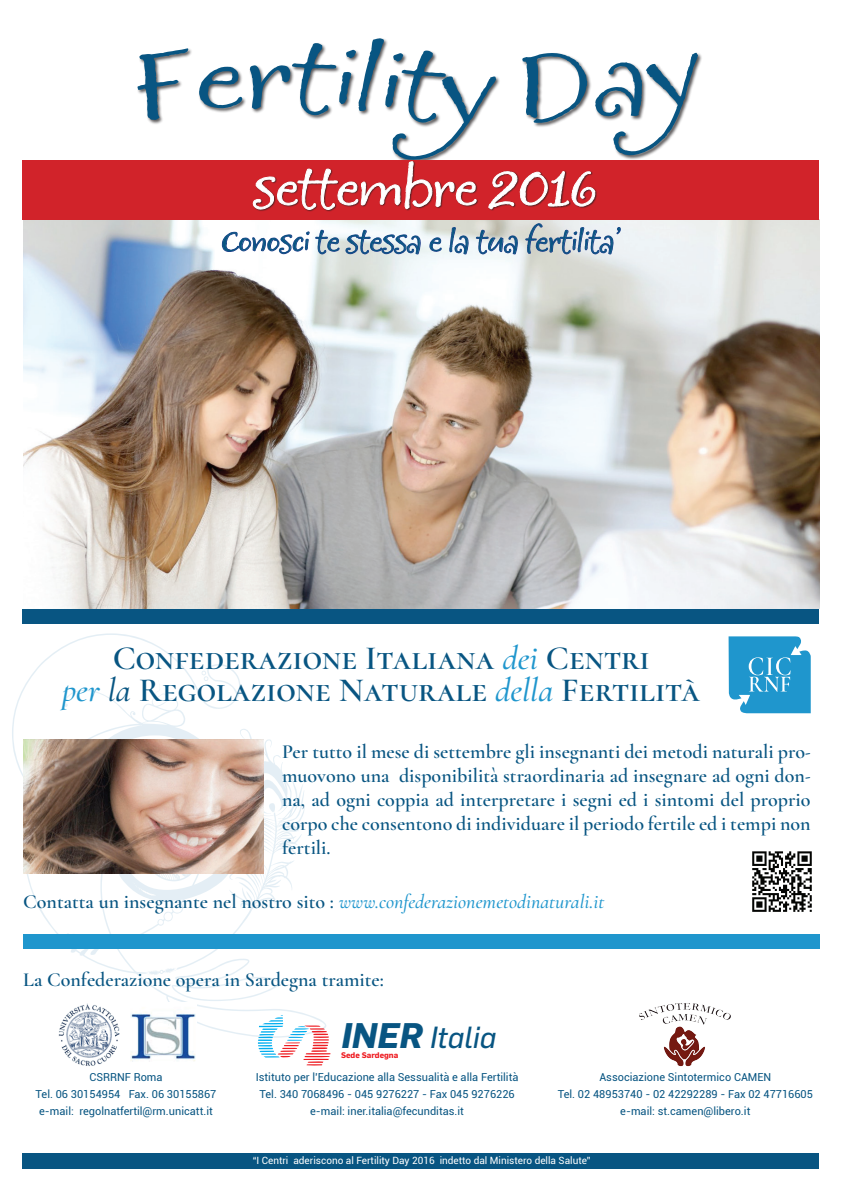
<style>
.page{position:relative;width:842px;height:1191px;background:#fff}
.page>*{position:absolute;margin:0;border:0;box-sizing:border-box;transform-origin:0 0}
.t1{font:70px "Oakley OS Qa";color:#fff}
.t2{font:41px "Oakley OS Qa";color:#085582}
.t3{font:600 34px/32px "Cormorant Garamond";color:#085582;text-align:center}
.t4{font:italic 30px "Flama Basic";color:#085582}
.t5{font:600 20px/24px "Cormorant Garamond";color:#085582;text-align:justify}
.t6{font:italic 20px "Cormorant Garamond";color:#1f96cd}
.t7{font:11px/17px "Roboto";color:#085582;text-align:center}
.t8{font:10px "Roboto";color:#fff}
.t9{font:700 8px "Flama";color:#ee1d23}
.s1{font-weight:400;font-style:italic;color:#1f96cd}
.s2{font-weight:400;font-style:italic}
.s3{font-weight:600;font-style:normal;color:#085582}
.s4{font-family:"Flama";font-weight:700;font-size:34.9px}
</style>
<div class="page">
<img style="left:23px;top:220px;width:796px;height:389px">
<svg style="left:12px;top:633px;width:314px;height:404px"></svg>
<img style="left:23px;top:739px;width:241px;height:134px">
<div style="left:23px;top:609px;width:796px;height:14px;background:#085582"></div>
<div style="left:23px;top:160px;width:796px;height:60px;background:#d1232a"></div>
<div style="left:23px;top:1153px;width:796px;height:15px;background:#085582"></div>
<div style="left:253px;top:161px;width:345px;height:51px;background:#231f20;opacity:.75"></div>
<div style="left:23px;top:934px;width:797px;height:14px;background:#1f96cd"></div>
<svg style="left:728px;top:636px;width:83px;height:77px;background:#3ea4d4"></svg>
<svg style="left:222px;top:228px;width:199px;height:49px"></svg>
<svg style="left:429px;top:232px;width:14px;height:20px"></svg>
<svg style="left:449px;top:227px;width:20px;height:50px"></svg>
<svg style="left:475px;top:228px;width:43px;height:49px"></svg>
<svg style="left:525px;top:223px;width:96px;height:54px;background:#c8cdd4"></svg>
<img style="left:752px;top:851px;width:60px;height:61px">
<img style="left:639px;top:1003px;width:92px;height:63px">
<img style="left:54px;top:1002px;width:143px;height:64px">
<svg style="left:258px;top:1015px;width:72px;height:50px"></svg>
<svg style="left:137px;top:38px;width:565px;height:172px"></svg>
<h1 class="t1" style="left:254px;top:152px;width:344px">settembre 2016</h1>
<h2 class="t2" style="left:221px;top:220px;width:402px">Conosci te stessa e la tua fertilita’</h2>
<h3 class="t3" style="left:62px;top:642px;width:639px">Confederazione Italiana <span class="s1">dei</span> Centri<br><span class="s1">per</span> <span class="s2">la</span> Regolazione Naturale <span class="s1">della</span> Fertilità</h3>
<p class="t5" style="left:282px;top:739px;width:530px">Per tutto il mese di settembre gli insegnanti dei metodi naturali pro&shy;muovono una disponibilità straordinaria ad insegnare ad ogni don&shy;na, ad ogni coppia ad interpretare i segni ed i sintomi del proprio corpo che consentono di individuare il periodo fertile ed i tempi non fertili.</p>
<h3 class="t6" style="left:23px;top:889px;width:583px"><span class="s3">Contatta un insegnante nel nostro sito :</span> www.confederazionemetodinaturali.it</h3>
<h3 class="t5" style="left:23px;top:967px;width:362px">La Confederazione opera in Sardegna tramite:</h3>
<h3 class="t4" style="left:341px;top:1017px;width:157px"><span class="s4">INER</span> Italia</h3>
<p class="t9" style="left:341px;top:1049px;width:59px">Sede Sardegna</p>
<p class="t7" style="left:36px;top:1068px;width:182px">CSRRNF Roma<br>Tel. 06 30154954 Fax. 06 30155867 e-mail: regolnatfertil@rm.unicatt.it</p>
<p class="t7" style="left:256px;top:1068px;width:264px">Istituto per l’Educazione alla Sessualità e alla Fertilità<br>Tel. 340 7068496 - 045 9276227 - Fax 045 9276226 e-mail: iner.italia@fecunditas.it</p>
<p class="t8" style="left:253px;top:1153px;width:340px">“I Centri aderiscono al Fertility Day 2016 indetto dal Ministero della Salute”</p>
<p class="t7" style="left:558px;top:1068px;width:257px">Associazione Sintotermico CAMEN<br>Tel. 02 48953740 - 02 42292289 - Fax 02 47716605 e-mail: st.camen@libero.it</p>
</div>
